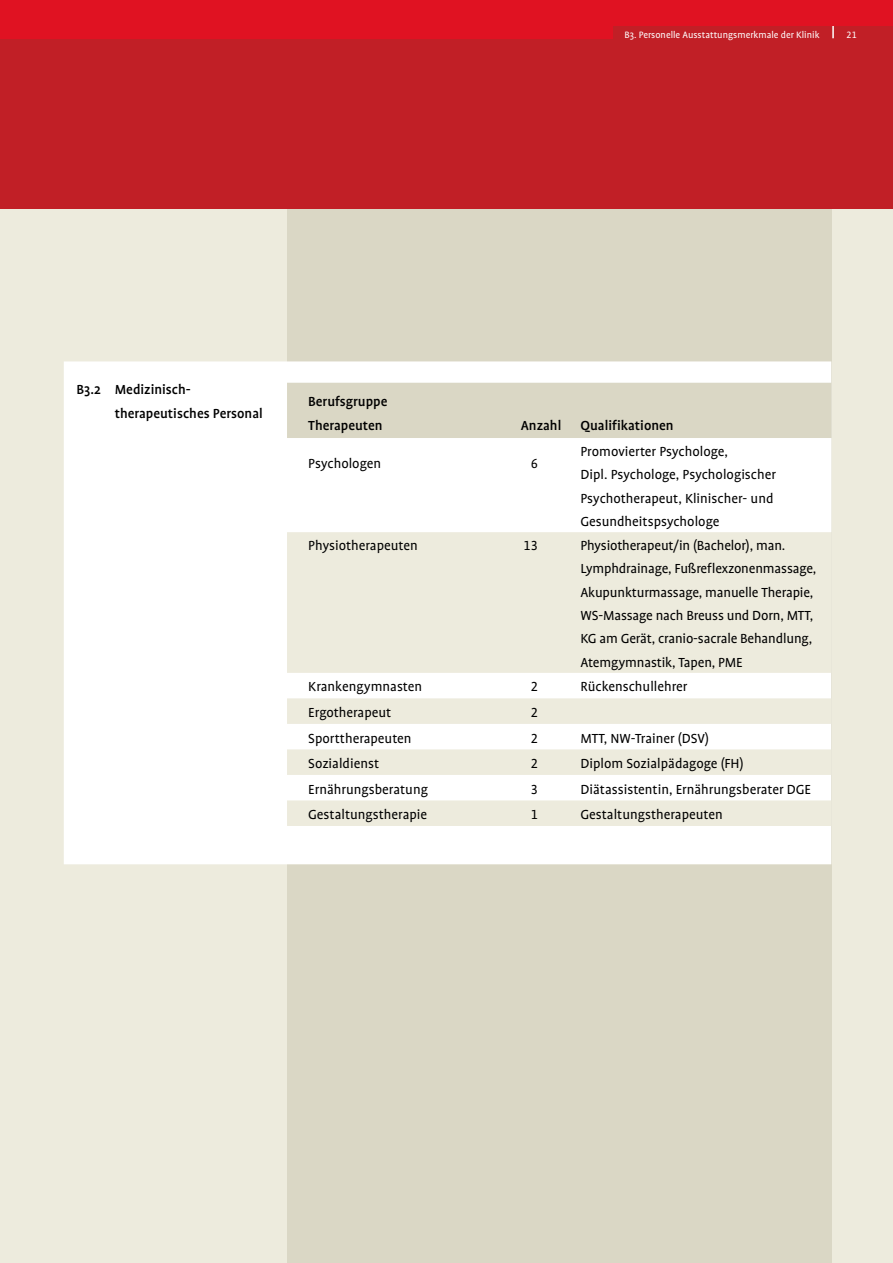
<style>
.page{position:relative;width:893px;height:1263px;background:#edebdd}
.page>*{position:absolute;margin:0;border:0;box-sizing:border-box;transform-origin:0 0}
.t1{font:15px/23.2px "Profile";color:#000}
.t2{font:500 15px/23.2px "Profile";color:#000}
.t3{font:15px "Profile NO";color:#000}
.t4{font:10.5px "Profile";color:#fff}
.t5{font:10.5px "Profile NO";color:#fff}
</style>
<div class="page">
<div style="left:287px;top:0;width:544px;height:1263px;background:#dad7c5"></div>
<div style="left:0;top:0;width:893px;height:208px;background:#c11f26"></div>
<hr style="left:832px;top:0;width:2px;height:38px;background:#fff">
<div style="left:0;top:0;width:612px;height:38px;background:#e01222"></div>
<div style="left:549px;top:0;width:344px;height:26px;background:#e01222"></div>
<hr style="left:0;top:0;width:1px;height:1263px;background:#edebdd">
<hr style="left:0;top:0;width:1px;height:38px;background:#e01222">
<div style="left:64px;top:361px;width:767px;height:503px;background:#fff"></div>
<svg style="left:287px;top:383px;width:544px;height:55px"></svg>
<div style="left:287px;top:438px;width:544px;height:94px;background:#fff"></div>
<svg style="left:287px;top:532px;width:544px;height:294px;background:#f1efe4"></svg>
<svg style="left:287px;top:698px;width:544px;height:77px;background:#f3f1e8"></svg>
<p class="t4" style="left:624px;top:29px;width:197px">B3. Personelle Ausstattungsmerkmale der Klinik</p>
<p class="t5" style="left:847px;top:30px;width:12px">21</p>
<p class="t2" style="left:115px;top:378px;width:150px;text-indent:-38px">B3.2 Medizinisch&shy;therapeutisches Personal</p>
<p class="t2" style="left:308px;top:390px;width:81px">Berufsgruppe<br>Therapeuten</p>
<p class="t2" style="left:521px;top:413px;width:42px">Anzahl</p>
<p class="t2" style="left:580px;top:413px;width:95px">Qualifikationen</p>
<p class="t1" style="left:308px;top:452px;width:74px">Psychologen</p>
<p class="t3" style="left:531px;top:456px;width:9px">6</p>
<p class="t1" style="left:580px;top:440px;width:197px">Promovierter Psychologe,<br>Dipl. Psychologe, Psychologischer<br>Psychotherapeut, Klinischer- und<br>Gesundheitspsychologe</p>
<p class="t1" style="left:308px;top:534px;width:111px">Physiotherapeuten</p>
<p class="t3" style="left:524px;top:538px;width:16px">13</p>
<p class="t1" style="left:580px;top:534px;width:237px">Physiotherapeut/in (Bachelor), man.<br>Lymphdrainage, Fußreflexzonenmassage, Akupunkturmassage, manuelle Therapie, WS-Massage nach Breuss und Dorn, MTT, KG am Gerät, cranio-sacrale Behandlung, Atemgymnastik, Tapen, PME</p>
<p class="t1" style="left:308px;top:675px;width:115px">Krankengymnasten</p>
<p class="t3" style="left:531px;top:680px;width:9px">2</p>
<p class="t1" style="left:580px;top:675px;width:109px">Rückenschullehrer</p>
<p class="t1" style="left:308px;top:701px;width:85px">Ergotherapeut</p>
<p class="t3" style="left:531px;top:705px;width:9px">2</p>
<p class="t1" style="left:308px;top:726px;width:105px">Sporttherapeuten</p>
<p class="t3" style="left:531px;top:731px;width:9px">2</p>
<p class="t1" style="left:580px;top:726px;width:130px">MTT, NW-Trainer (DSV)</p>
<p class="t1" style="left:308px;top:752px;width:72px">Sozialdienst</p>
<p class="t3" style="left:531px;top:756px;width:9px">2</p>
<p class="t1" style="left:580px;top:752px;width:165px">Diplom Sozialpädagoge (FH)</p>
<p class="t1" style="left:308px;top:777px;width:121px">Ernährungsberatung</p>
<p class="t3" style="left:531px;top:782px;width:9px">3</p>
<p class="t1" style="left:580px;top:777px;width:232px">Diätassistentin, Ernährungsberater DGE</p>
<p class="t1" style="left:308px;top:803px;width:120px">Gestaltungstherapie</p>
<p class="t3" style="left:531px;top:807px;width:9px">1</p>
<p class="t1" style="left:580px;top:803px;width:144px">Gestaltungstherapeuten</p>
</div>
